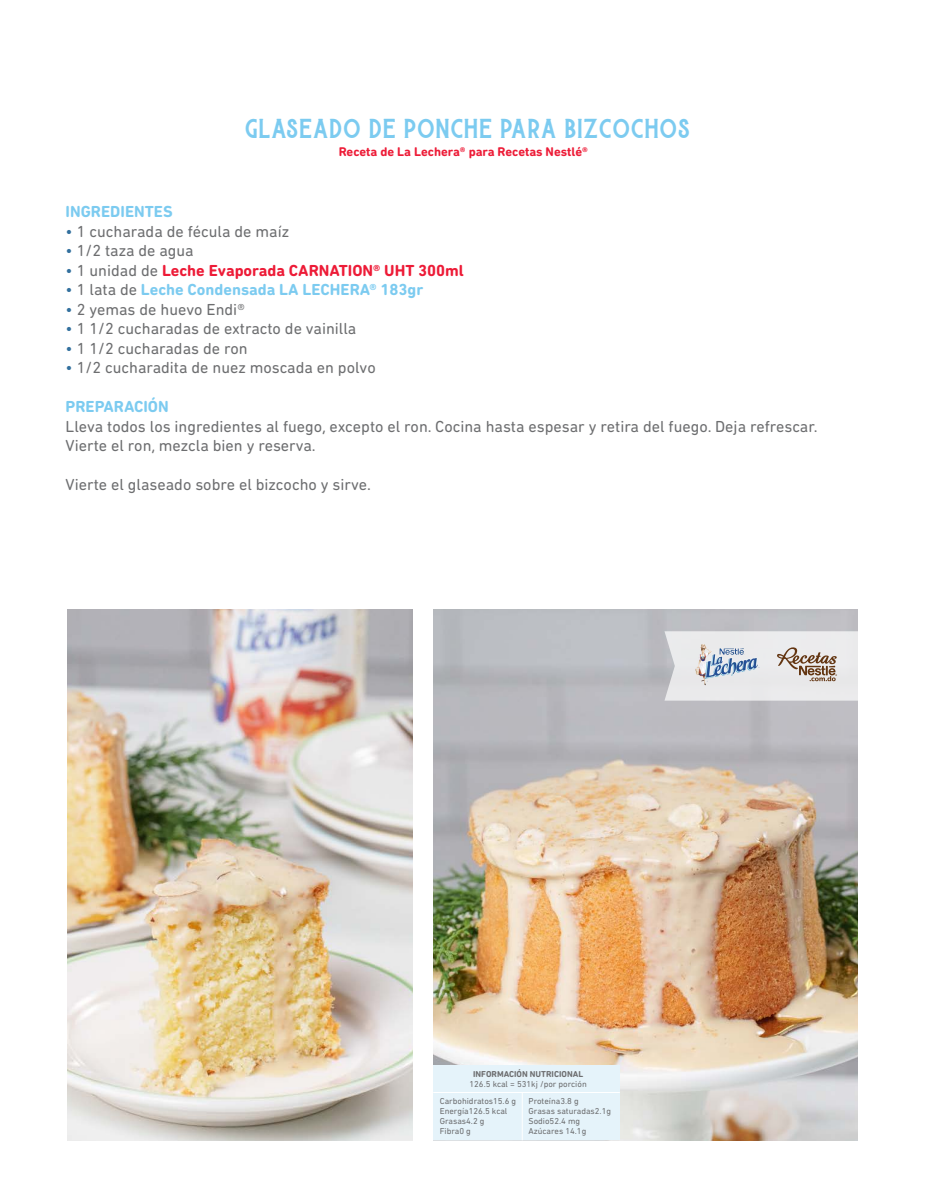
<style>
.page{position:relative;width:925px;height:1198px;background:#fff}
.page>*{position:absolute;margin:0;border:0;box-sizing:border-box;transform-origin:0 0}
.t1{font:29.5px "Burtons";color:#7ccbf0}
.t2{font:16.25px/19.5px "DIN Next Rounded LT Pro";color:#6d6e70}
.t3{font:700 16.25px "DIN Next Rounded LT Pro";color:#7ccbf0}
.t4{font:700 16.25px "DIN Next Rounded LT Pro";color:#ed1b37}
.t5{font:700 12.88px "DIN Next Rounded LT Pro";color:#ed1b37}
.t6{font:8.75px/10px "DIN Next Rounded LT Pro";color:#6d6e70}
.t7{font:700 8.75px "DIN Next Rounded LT Pro";color:#6d6e70}
.s1{color:#32709e}
.s2{font-weight:400;color:#32709e}
.s3{font-weight:400;color:#6d6e70}
</style>
<div class="page">
<img style="left:67px;top:610px;width:346px;height:530px">
<img style="left:433px;top:610px;width:424px;height:530px">
<svg style="left:664px;top:631px;width:194px;height:70px;background:#dbdadc"></svg>
<div style="left:433px;top:1065px;width:187px;height:75px;background:#e5f3fa"></div>
<hr style="left:522px;top:1092px;width:1px;height:48px;background:#fff">
<hr style="left:433px;top:1092px;width:187px;height:1px;background:#fff">
<h1 class="t1" style="left:246px;top:104px;width:447px">GLASEADO DE PONCHE PARA BIZCOCHOS</h1>
<p class="t5" style="left:339px;top:144px;width:251px">Receta de La Lechera® para Recetas Nestlé®</p>
<p class="t3" style="left:66px;top:202px;width:109px">INGREDIENTES</p>
<p class="t2" style="left:66px;top:221px;width:225px"><span class="s1">•</span> 1 cucharada de fécula de maíz</p>
<p class="t2" style="left:66px;top:241px;width:130px"><span class="s1">•</span> 1/2 taza de agua</p>
<p class="t4" style="left:66px;top:261px;width:400px"><span class="s2">•</span> <span class="s3">1 unidad de</span> Leche Evaporada CARNATION® UHT 300ml</p>
<p class="t3" style="left:66px;top:280px;width:359px"><span class="s2">•</span> <span class="s3">1 lata de</span> Leche Condensada LA LECHERA® 183gr</p>
<p class="t2" style="left:66px;top:299px;width:181px"><span class="s1">•</span> 2 yemas de huevo Endi®</p>
<p class="t2" style="left:66px;top:319px;width:292px"><span class="s1">•</span> 1 1/2 cucharadas de extracto de vainilla</p>
<p class="t2" style="left:66px;top:338px;width:183px"><span class="s1">•</span> 1 1/2 cucharadas de ron</p>
<p class="t2" style="left:66px;top:358px;width:312px"><span class="s1">•</span> 1/2 cucharadita de nuez moscada en polvo</p>
<p class="t3" style="left:66px;top:397px;width:105px">PREPARACIÓN</p>
<p class="t2" style="left:66px;top:416px;width:754px">Lleva todos los ingredientes al fuego, excepto el ron. Cocina hasta espesar y retira del fuego. Deja refrescar.<br>Vierte el ron, mezcla bien y reserva.</p>
<p class="t2" style="left:66px;top:475px;width:307px">Vierte el glaseado sobre el bizcocho y sirve.</p>
<p class="t7" style="left:473px;top:1069px;width:112px">INFORMACIÓN NUTRICIONAL</p>
<p class="t6" style="left:469px;top:1079px;width:119px">126.5 kcal = 531kj /por porción</p>
<p class="t6" style="left:440px;top:1096px;width:78px">Carbohidratos15.6 g<br>Energía126.5 kcal<br>Grasas4.2 g<br>Fibra0 g</p>
<p class="t6" style="left:528px;top:1096px;width:84px">Proteína3.8 g<br>Grasas saturadas2.1g<br>Sodio52.4 mg<br>Azúcares 14.1g</p>
</div>
